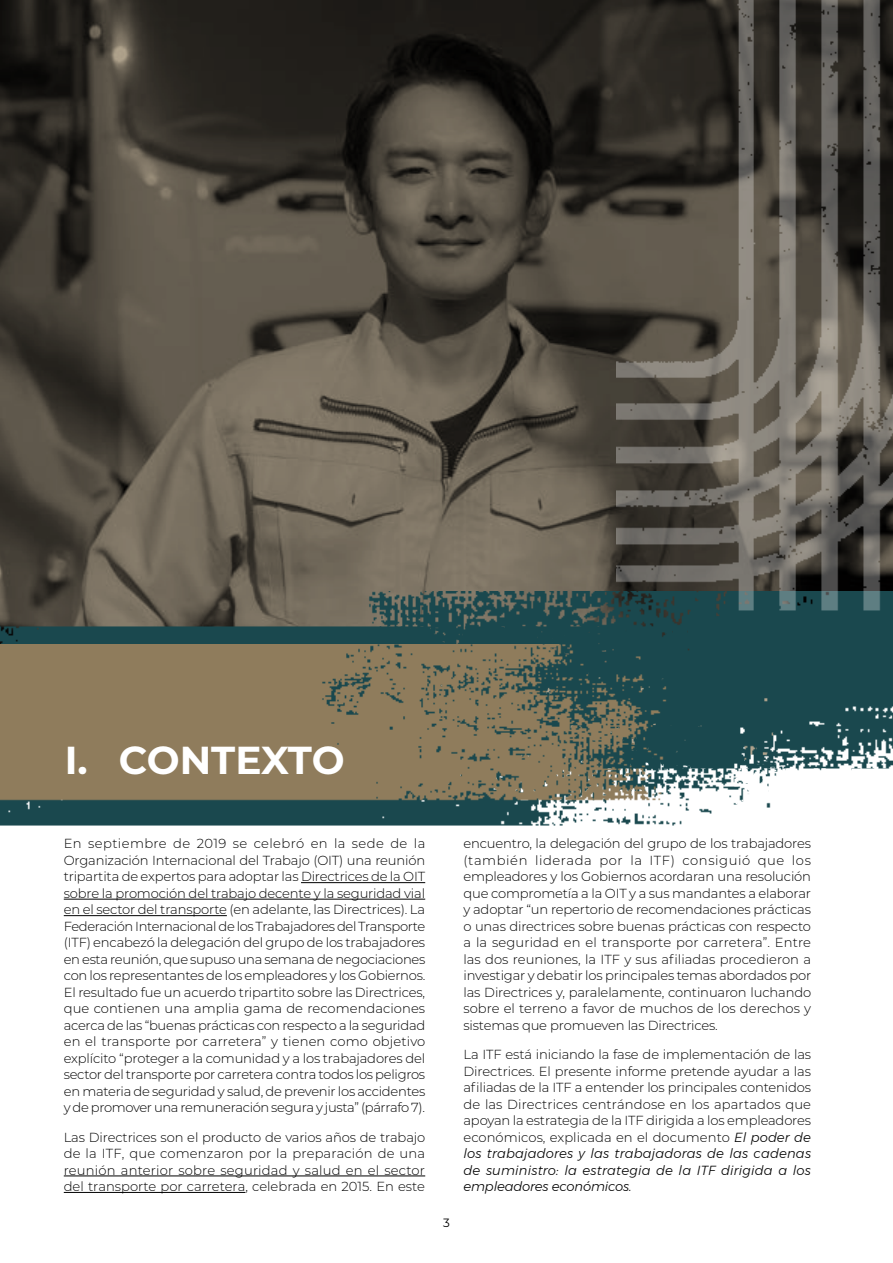
<style>
.page{position:relative;width:893px;height:1263px;background:#fff}
.page>*{position:absolute;margin:0;border:0;box-sizing:border-box;transform-origin:0 0}
.t1{font:700 39px "Montserrat";letter-spacing:-.005em;color:#fff}
.t2{font:300 13.2px/16.5px "Montserrat";letter-spacing:-.015em;color:#000;text-align:justify}
.t3{font:12px "Montserrat";color:#000}
.s1{font-style:italic}
</style>
<div class="page">
<svg style="left:0;top:0;width:617px;height:600px;background:#4d473d"></svg>
<img style="left:0;top:600px;width:607px;height:226px">
<img style="left:246px;top:591px;width:647px;height:104px">
<img style="left:607px;top:695px;width:286px;height:131px">
<img style="left:0;top:645px;width:679px;height:156px">
<img style="left:617px;top:0;width:276px;height:674px">
<hr style="left:301px;top:882px;width:124px;height:1px;background:#000">
<hr style="left:64px;top:899px;width:361px;height:1px;background:#000">
<hr style="left:64px;top:915px;width:163px;height:1px;background:#000">
<hr style="left:64px;top:1175px;width:361px;height:1px;background:#000">
<hr style="left:64px;top:1192px;width:181px;height:1px;background:#000">
<h1 class="t1" style="left:65px;top:732px;width:281px">I. CONTEXTO</h1>
<p class="t2" style="left:64px;top:835px;width:363px">En septiembre de 2019 se celebró en la sede de la Organización Internacional del Trabajo (OIT) una reunión tripartita de expertos para adoptar las Directrices de la OIT sobre la promoción del trabajo decente y la seguridad vial en el sector del transporte (en adelante, las Directrices). La Federación Internacional de los Trabajadores del Transporte (ITF) encabezó la delegación del grupo de los trabajadores en esta reunión, que supuso una semana de negociaciones con los representantes de los empleadores y los Gobiernos.<br>El resultado fue un acuerdo tripartito sobre las Directrices, que contienen una amplia gama de recomendaciones acerca de las “buenas prácticas con respecto a la seguridad en el transporte por carretera” y tienen como objetivo explícito “proteger a la comunidad y a los trabajadores del sector del transporte por carretera contra todos los peligros en materia de seguridad y salud, de prevenir los accidentes y de promover una remuneración segura y justa” (párrafo 7).</p>
<p class="t2" style="left:64px;top:1128px;width:363px">Las Directrices son el producto de varios años de trabajo de la ITF, que comenzaron por la preparación de una reunión anterior sobre seguridad y salud en el sector del transporte por carretera, celebrada en 2015. En este</p>
<p class="t3" style="left:443px;top:1214px;width:8px">3</p>
<p class="t2" style="left:463px;top:835px;width:349px">encuentro, la delegación del grupo de los trabajadores (también liderada por la ITF) consiguió que los empleadores y los Gobiernos acordaran una resolución que comprometía a la OIT y a sus mandantes a elaborar y adoptar “un repertorio de recomendaciones prácticas o unas directrices sobre buenas prácticas con respecto a la seguridad en el transporte por carretera”. Entre las dos reuniones, la ITF y sus afiliadas procedieron a investigar y debatir los principales temas abordados por las Directrices y, paralelamente, continuaron luchando sobre el terreno a favor de muchos de los derechos y sistemas que promueven las Directrices.</p>
<p class="t2" style="left:463px;top:1046px;width:349px">La ITF está iniciando la fase de implementación de las Directrices. El presente informe pretende ayudar a las afiliadas de la ITF a entender los principales contenidos de las Directrices centrándose en los apartados que apoyan la estrategia de la ITF dirigida a los empleadores económicos, explicada en el documento <span class="s1">El poder de los trabajadores y las trabajadoras de las cadenas de suministro: la estrategia de la ITF dirigida a los empleadores económicos.</span></p>
</div>
